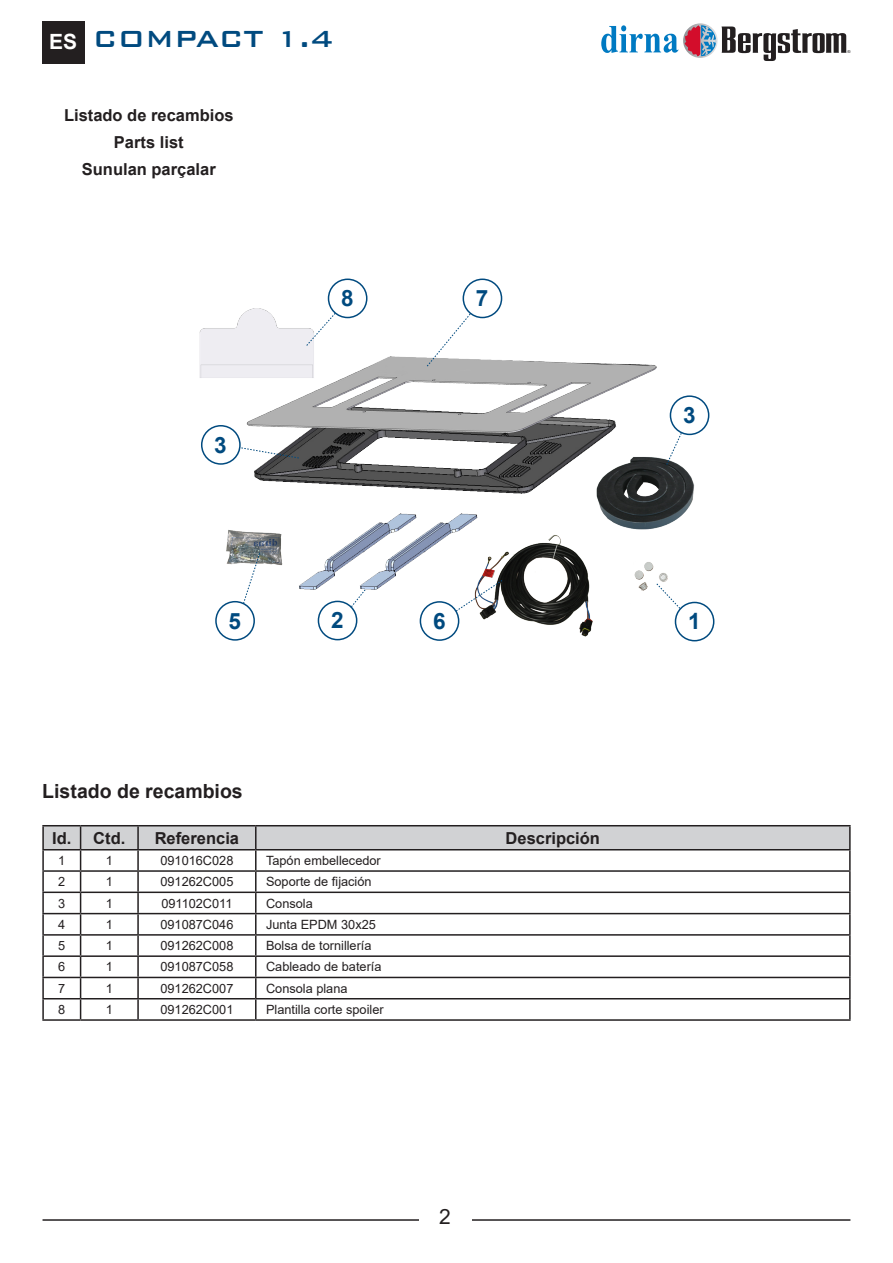
<style>
.page{position:relative;width:893px;height:1263px;background:#fff}
.page>*{position:absolute;margin:0;border:0;box-sizing:border-box;transform-origin:0 0}
.t1{font:500 31.2px "Bank Gothic BT";color:#004a7f}
.t2{font:700 22.5px "Arial";color:#004a7f}
.t3{font:21px "Arial";color:#231f20}
.t4{font:700 19.5px "Arial";color:#231f20}
.t5{font:700 16.5px "Arial";color:#231f20}
.t6{font:12.75px "Arial";color:#231f20}
.t7{font:4.05px "Arial";color:#231f20;scale:1.08 1}
.s1{font-family:"Arial";font-weight:700;font-size:21px;color:#fff}
</style>
<div class="page">
<hr style="left:43px;top:1219px;width:807px;height:2px;background:#231f20">
<div style="left:419px;top:1209px;width:52px;height:22px;background:#fff"></div>
<div style="left:43px;top:21px;width:42px;height:42px;background:#231f20"></div>
<svg style="left:601px;top:25px;width:77px;height:28px"></svg>
<svg style="left:683px;top:23px;width:35px;height:35px"></svg>
<svg style="left:685px;top:25px;width:161px;height:36px"></svg>
<hr style="left:42px;top:1019px;width:39px;height:2px;background:#231f20">
<hr style="left:81px;top:1019px;width:57px;height:2px;background:#231f20">
<hr style="left:138px;top:1019px;width:118px;height:2px;background:#231f20">
<hr style="left:256px;top:1019px;width:595px;height:2px;background:#231f20">
<hr style="left:42px;top:825px;width:39px;height:1px;background:#231f20">
<hr style="left:81px;top:825px;width:57px;height:1px;background:#231f20">
<svg style="left:42px;top:826px;width:809px;height:193px"></svg>
<hr style="left:138px;top:825px;width:118px;height:1px;background:#231f20">
<hr style="left:137px;top:826px;width:2px;height:23px;background:#231f20">
<hr style="left:256px;top:825px;width:595px;height:1px;background:#231f20">
<hr style="left:255px;top:826px;width:2px;height:23px;background:#231f20">
<hr style="left:849px;top:826px;width:2px;height:23px;background:#231f20">
<hr style="left:42px;top:849px;width:39px;height:1px;background:#231f20">
<hr style="left:81px;top:849px;width:57px;height:1px;background:#231f20">
<hr style="left:138px;top:849px;width:118px;height:1px;background:#231f20">
<hr style="left:256px;top:849px;width:595px;height:1px;background:#231f20">
<img style="left:199px;top:299px;width:516px;height:343px">
<svg style="left:656px;top:583px;width:39px;height:41px"></svg>
<svg style="left:438px;top:579px;width:65px;height:45px"></svg>
<svg style="left:339px;top:589px;width:27px;height:32px"></svg>
<svg style="left:237px;top:552px;width:24px;height:70px"></svg>
<svg style="left:234px;top:444px;width:66px;height:15px"></svg>
<svg style="left:666px;top:416px;width:24px;height:50px"></svg>
<svg style="left:306px;top:299px;width:42px;height:47px"></svg>
<svg style="left:426px;top:299px;width:57px;height:68px"></svg>
<div style="left:675px;top:602px;width:39px;height:39px;background:#fff;border-radius:50%"></div>
<div style="left:675px;top:602px;width:39px;height:39px;border:2px solid #004a7f;border-radius:50%"></div>
<div style="left:420px;top:602px;width:39px;height:38px;background:#fff;border-radius:50%"></div>
<div style="left:420px;top:601px;width:39px;height:40px;border:2px solid #004a7f;border-radius:50%"></div>
<div style="left:318px;top:601px;width:39px;height:39px;background:#fff;border-radius:50%"></div>
<div style="left:318px;top:601px;width:39px;height:39px;border:2px solid #004a7f;border-radius:50%"></div>
<div style="left:216px;top:602px;width:38px;height:38px;background:#fff;border-radius:50%"></div>
<div style="left:215px;top:601px;width:40px;height:40px;border:2px solid #004a7f;border-radius:50%"></div>
<div style="left:202px;top:426px;width:38px;height:38px;background:#fff;border-radius:50%"></div>
<div style="left:201px;top:425px;width:40px;height:40px;border:2px solid #004a7f;border-radius:50%"></div>
<div style="left:670px;top:396px;width:39px;height:38px;background:#fff;border-radius:50%"></div>
<div style="left:670px;top:395px;width:39px;height:40px;border:2px solid #004a7f;border-radius:50%"></div>
<div style="left:328px;top:279px;width:39px;height:38px;background:#fff;border-radius:50%"></div>
<div style="left:328px;top:279px;width:39px;height:39px;border:2px solid #004a7f;border-radius:50%"></div>
<div style="left:463px;top:279px;width:39px;height:38px;background:#fff;border-radius:50%"></div>
<div style="left:463px;top:279px;width:39px;height:39px;border:2px solid #004a7f;border-radius:50%"></div>
<h1 class="t1" style="left:49px;top:22px;width:286px"><span class="s1">ES</span> COMPACT 1.4</h1>
<p class="t5" style="left:64px;top:103px;width:171px">Listado de recambios</p>
<p class="t5" style="left:114px;top:131px;width:71px">Parts list</p>
<p class="t5" style="left:82px;top:158px;width:135px">Sunulan parçalar</p>
<p class="t2" style="left:214px;top:429px;width:14px">3</p>
<p class="t2" style="left:341px;top:282px;width:14px">8</p>
<p class="t2" style="left:476px;top:282px;width:14px">7</p>
<p class="t2" style="left:683px;top:399px;width:14px">3</p>
<p class="t2" style="left:229px;top:605px;width:14px">5</p>
<p class="t2" style="left:331px;top:605px;width:14px">2</p>
<p class="t2" style="left:433px;top:605px;width:14px">6</p>
<p class="t2" style="left:688px;top:606px;width:14px">1</p>
<p class="t4" style="left:42px;top:778px;width:202px">Listado de recambios</p>
<p class="t5" style="left:52px;top:826px;width:21px">Id.</p>
<p class="t5" style="left:93px;top:826px;width:34px">Ctd.</p>
<p class="t5" style="left:155px;top:826px;width:86px">Referencia</p>
<p class="t5" style="left:506px;top:826px;width:96px">Descripción</p>
<p class="t6" style="left:58px;top:852px;width:9px">1</p>
<p class="t6" style="left:106px;top:852px;width:9px">1</p>
<p class="t6" style="left:160px;top:852px;width:75px">091016C028</p>
<p class="t6" style="left:266px;top:852px;width:116px">Tapón embellecedor</p>
<p class="t6" style="left:58px;top:873px;width:9px">2</p>
<p class="t6" style="left:106px;top:873px;width:9px">1</p>
<p class="t6" style="left:160px;top:873px;width:75px">091262C005</p>
<p class="t6" style="left:266px;top:873px;width:107px">Soporte de fijación</p>
<p class="t6" style="left:58px;top:894px;width:9px">3</p>
<p class="t6" style="left:106px;top:894px;width:9px">1</p>
<p class="t6" style="left:161px;top:894px;width:73px">091102C011</p>
<p class="t6" style="left:266px;top:894px;width:48px">Consola</p>
<p class="t6" style="left:58px;top:916px;width:9px">4</p>
<p class="t6" style="left:106px;top:916px;width:9px">1</p>
<p class="t6" style="left:160px;top:916px;width:75px">091087C046</p>
<p class="t6" style="left:266px;top:916px;width:111px">Junta EPDM 30x25</p>
<p class="t6" style="left:58px;top:937px;width:9px">5</p>
<p class="t6" style="left:106px;top:937px;width:9px">1</p>
<p class="t6" style="left:160px;top:937px;width:75px">091262C008</p>
<p class="t6" style="left:266px;top:937px;width:107px">Bolsa de tornillería</p>
<p class="t6" style="left:58px;top:958px;width:9px">6</p>
<p class="t6" style="left:106px;top:958px;width:9px">1</p>
<p class="t6" style="left:160px;top:958px;width:75px">091087C058</p>
<p class="t6" style="left:266px;top:958px;width:117px">Cableado de batería</p>
<p class="t6" style="left:58px;top:979px;width:9px">7</p>
<p class="t6" style="left:106px;top:979px;width:9px">1</p>
<p class="t6" style="left:160px;top:979px;width:75px">091262C007</p>
<p class="t6" style="left:266px;top:979px;width:83px">Consola plana</p>
<p class="t6" style="left:58px;top:1001px;width:9px">8</p>
<p class="t6" style="left:106px;top:1001px;width:9px">1</p>
<p class="t6" style="left:160px;top:1001px;width:75px">091262C001</p>
<p class="t6" style="left:266px;top:1001px;width:119px">Plantilla corte spoiler</p>
<h3 class="t3" style="left:439px;top:1202px;width:13px">2</h3>
<p class="t7" style="left:847px;top:49px;width:4px">®</p>
</div>
